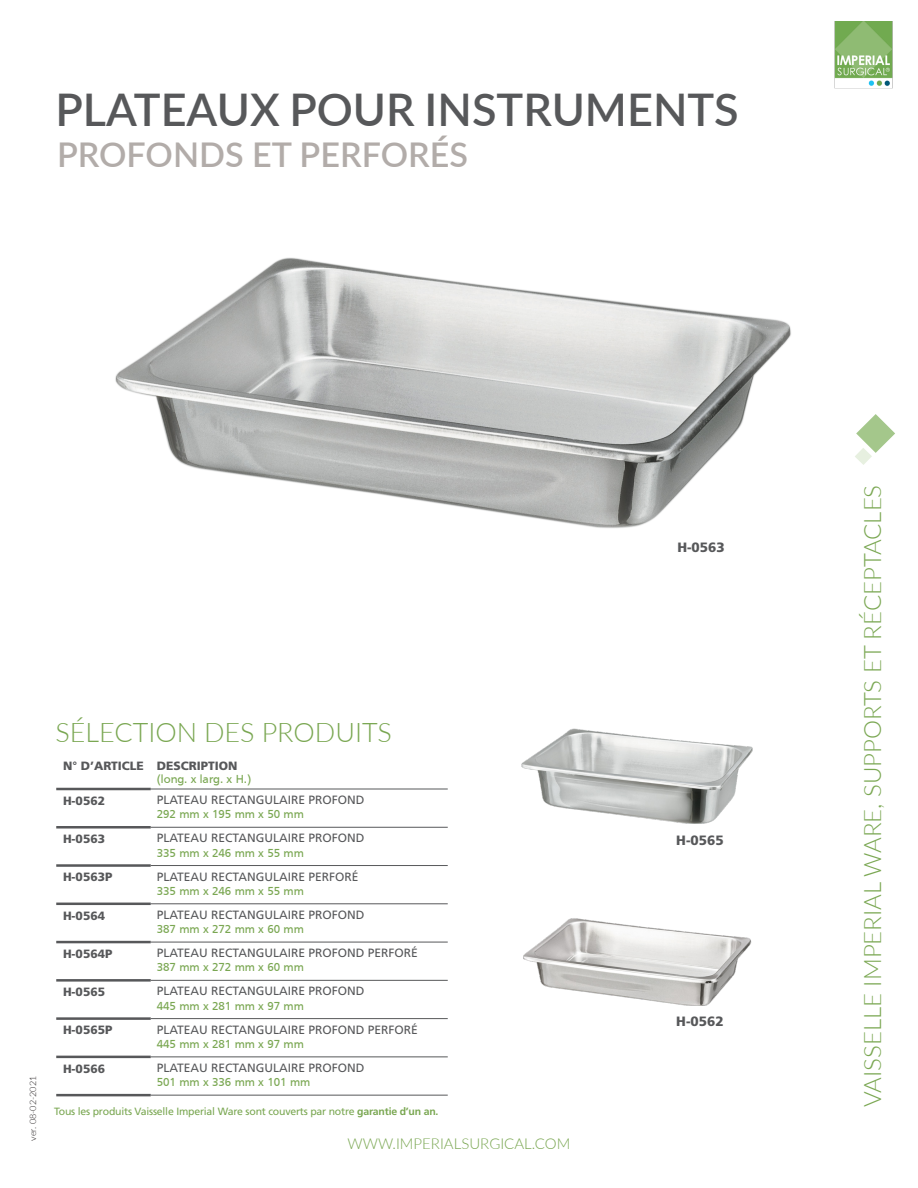
<style>
.page{position:relative;width:918px;height:1188px;background:#fff}
.page>*{position:absolute;margin:0;border:0;box-sizing:border-box;transform-origin:0 0}
.Title__A{font:600 45px "Lato";color:#57585a}
.Title__A-2{font:600 34.05px "Lato";color:#b2aca9}
.Sub-Title___A{font:300 27px "Lato";color:#7aa752}
.t1{font:300 24px "Lato";color:#7aa752}
.t2{font:300 15px "Lato";color:#7aa752}
.t3{font:900 13.5px "Frutiger LT Std";color:#57585a}
.t4{font:12px "Frutiger LT Std";color:#57585a}
.t5{font:12px "Frutiger";color:#7aa752}
.Promotional_Text{font:900 12px "Frutiger LT Std";color:#57585a}
.t6{font:10.5px "Frutiger LT Std";letter-spacing:-.02em;color:#7aa752}
.t7{font:300 9px "Lato";color:#231f20}
.s1{font-weight:700}
</style>
<div class="page">
<svg style="left:855px;top:414px;width:40px;height:51px"></svg>
<img style="left:834px;top:21px;width:58px;height:68px">
<hr style="left:56px;top:903px;width:95px;height:2px;background:#57585a">
<hr style="left:151px;top:942px;width:297px;height:1px;background:#57585a">
<hr style="left:151px;top:980px;width:297px;height:1px;background:#57585a">
<hr style="left:151px;top:1018px;width:297px;height:1px;background:#57585a">
<hr style="left:151px;top:1056px;width:297px;height:1px;background:#57585a">
<hr style="left:151px;top:1095px;width:297px;height:1px;background:#57585a">
<hr style="left:151px;top:903px;width:297px;height:1px;background:#57585a">
<hr style="left:56px;top:864px;width:95px;height:3px;background:#57585a">
<hr style="left:151px;top:865px;width:297px;height:1px;background:#57585a">
<hr style="left:56px;top:826px;width:95px;height:3px;background:#57585a">
<hr style="left:151px;top:827px;width:297px;height:1px;background:#57585a">
<hr style="left:56px;top:788px;width:95px;height:2px;background:#57585a">
<hr style="left:151px;top:789px;width:297px;height:1px;background:#57585a">
<hr style="left:56px;top:941px;width:95px;height:2px;background:#57585a">
<hr style="left:56px;top:979px;width:95px;height:3px;background:#57585a">
<hr style="left:56px;top:1017px;width:95px;height:3px;background:#57585a">
<hr style="left:56px;top:1056px;width:95px;height:2px;background:#57585a">
<hr style="left:56px;top:1094px;width:95px;height:2px;background:#57585a">
<img style="left:523px;top:918px;width:229px;height:88px">
<img style="left:115px;top:257px;width:676px;height:271px">
<img style="left:521px;top:728px;width:232px;height:96px">
<p class="Title__A" style="left:56px;top:77px;width:685px">PLATEAUX POUR INSTRUMENTS</p>
<p class="Title__A-2" style="left:57px;top:130px;width:413px">PROFONDS ET PERFORÉS</p>
<p class="t7" style="left:27px;top:1141px;width:66px;rotate:-90deg">ver. 08-02-2021</p>
<p class="Sub-Title___A" style="left:56px;top:713px;width:338px">SÉLECTION DES PRODUITS</p>
<p class="Promotional_Text" style="left:63px;top:759px;width:82px">N° D’ARTICLE</p>
<p class="Promotional_Text" style="left:157px;top:758px;width:82px">DESCRIPTION</p>
<p class="t5" style="left:157px;top:772px;width:96px">(long. x larg. x H.)</p>
<p class="Promotional_Text" style="left:63px;top:793px;width:44px">H-0562</p>
<p class="t4" style="left:157px;top:793px;width:209px">PLATEAU RECTANGULAIRE PROFOND</p>
<p class="t5" style="left:157px;top:808px;width:149px">292 mm x 195 mm x 50 mm</p>
<p class="Promotional_Text" style="left:63px;top:832px;width:44px">H-0563</p>
<p class="t4" style="left:157px;top:831px;width:209px">PLATEAU RECTANGULAIRE PROFOND</p>
<p class="t5" style="left:157px;top:846px;width:149px">335 mm x 246 mm x 55 mm</p>
<p class="Promotional_Text" style="left:63px;top:870px;width:51px">H-0563P</p>
<p class="t4" style="left:157px;top:869px;width:203px">PLATEAU RECTANGULAIRE PERFORÉ</p>
<p class="t5" style="left:157px;top:884px;width:149px">335 mm x 246 mm x 55 mm</p>
<p class="Promotional_Text" style="left:63px;top:908px;width:44px">H-0564</p>
<p class="t4" style="left:157px;top:908px;width:209px">PLATEAU RECTANGULAIRE PROFOND</p>
<p class="t5" style="left:157px;top:922px;width:149px">387 mm x 272 mm x 60 mm</p>
<p class="Promotional_Text" style="left:63px;top:946px;width:51px">H-0564P</p>
<p class="t4" style="left:157px;top:946px;width:263px">PLATEAU RECTANGULAIRE PROFOND PERFORÉ</p>
<p class="t5" style="left:157px;top:961px;width:149px">387 mm x 272 mm x 60 mm</p>
<p class="Promotional_Text" style="left:63px;top:985px;width:44px">H-0565</p>
<p class="t4" style="left:157px;top:984px;width:209px">PLATEAU RECTANGULAIRE PROFOND</p>
<p class="t5" style="left:157px;top:999px;width:149px">445 mm x 281 mm x 97 mm</p>
<p class="Promotional_Text" style="left:63px;top:1023px;width:51px">H-0565P</p>
<p class="t4" style="left:157px;top:1022px;width:263px">PLATEAU RECTANGULAIRE PROFOND PERFORÉ</p>
<p class="t5" style="left:157px;top:1037px;width:149px">445 mm x 281 mm x 97 mm</p>
<p class="Promotional_Text" style="left:63px;top:1061px;width:44px">H-0566</p>
<p class="t4" style="left:157px;top:1061px;width:209px">PLATEAU RECTANGULAIRE PROFOND</p>
<p class="t5" style="left:157px;top:1075px;width:155px">501 mm x 336 mm x 101 mm</p>
<p class="t6" style="left:54px;top:1105px;width:386px">Tous les produits Vaisselle Imperial Ware sont couverts par notre <span class="s1">garantie d’un an.</span></p>
<p class="t2" style="left:348px;top:1133px;width:224px">WWW.IMPERIALSURGICAL.COM</p>
<p class="t3" style="left:677px;top:539px;width:49px">H-0563</p>
<p class="t3" style="left:676px;top:832px;width:49px">H-0565</p>
<p class="t3" style="left:676px;top:1013px;width:49px">H-0562</p>
<h3 class="t1" style="left:856px;top:1107px;width:624px;rotate:-90deg">VAISSELLE IMPERIAL WARE, SUPPORTS ET RÉCEPTACLES</h3>
</div>
